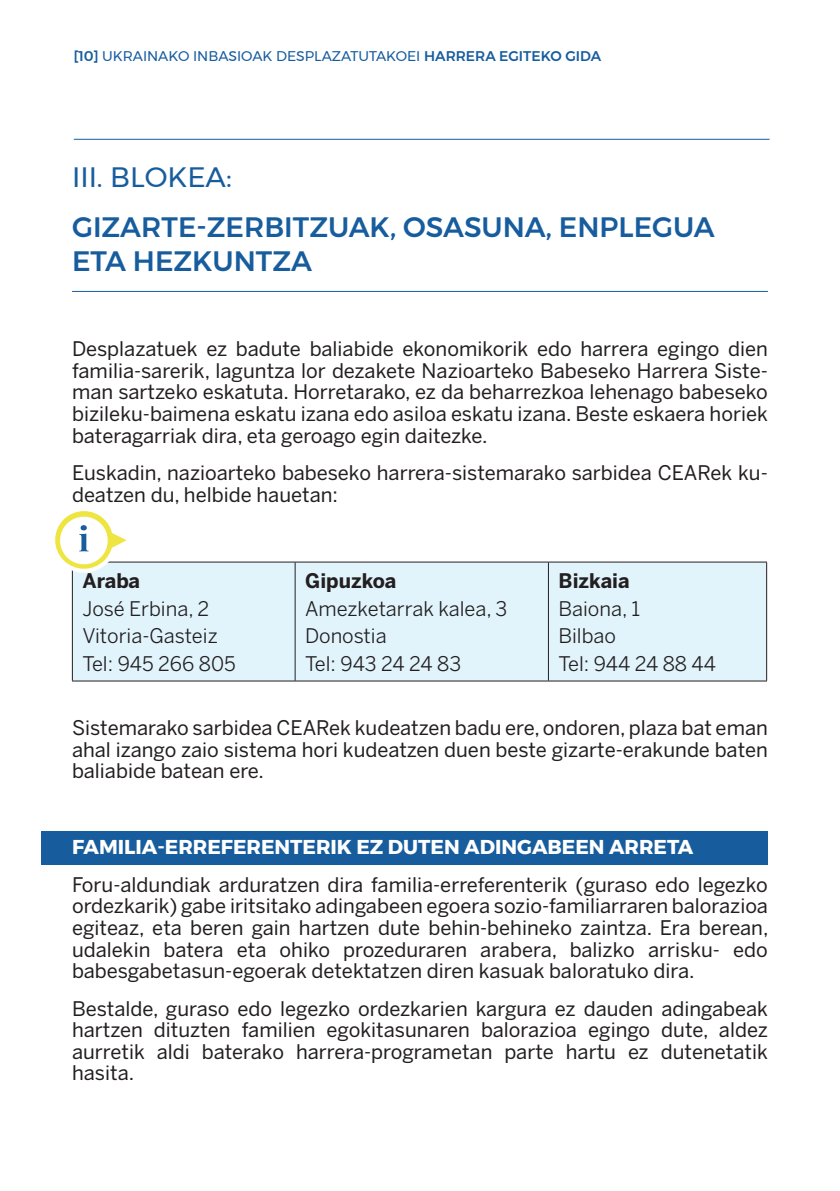
<style>
.page{position:relative;width:840px;height:1191px;background:#fff}
.page>*{position:absolute;margin:0;border:0;box-sizing:border-box;transform-origin:0 0}
.t1{font:500 28px/33.6px "Montserrat";color:#175d9e}
.t2{font:28px "Montserrat";color:#175d9e}
.t3{font:20px/21.6px "Benton Sans";color:#231f20;text-align:justify}
.t4{font:20px "Benton Sans";color:#231f20}
.t5{font:700 20px "Montserrat";color:#fff}
.t6{font:700 20px "Benton Sans";color:#231f20}
.t7{font:14px "Montserrat";color:#175d9e}
.s1{font-weight:500}
</style>
<div class="page">
<div style="left:42px;top:831px;width:725px;height:34px;background:#175d9e"></div>
<div style="left:73px;top:563px;width:692px;height:117px;background:#e1f4fc"></div>
<hr style="left:72px;top:562px;width:223px;height:1px;background:#231f20">
<hr style="left:72px;top:562px;width:1px;height:118px;background:#231f20">
<hr style="left:72px;top:680px;width:223px;height:1px;background:#231f20">
<hr style="left:295px;top:562px;width:253px;height:1px;background:#231f20">
<hr style="left:294px;top:562px;width:1px;height:118px;background:#231f20">
<hr style="left:295px;top:680px;width:253px;height:1px;background:#231f20">
<hr style="left:548px;top:562px;width:218px;height:1px;background:#231f20">
<hr style="left:547px;top:562px;width:1px;height:118px;background:#231f20">
<hr style="left:765px;top:562px;width:1px;height:118px;background:#231f20">
<hr style="left:548px;top:680px;width:218px;height:1px;background:#231f20">
<hr style="left:74px;top:139px;width:695px;height:1px;background:#175d9e">
<svg style="left:55px;top:511px;width:85px;height:68px"></svg>
<hr style="left:72px;top:291px;width:695px;height:1px;background:#175d9e">
<p class="t7" style="left:74px;top:45px;width:528px"><span class="s1">[10]</span> UKRAINAKO INBASIOAK DESPLAZATUTAKOEI <span class="s1">HARRERA EGITEKO GIDA</span></p>
<p class="t2" style="left:72px;top:156px;width:161px">III. BLOKEA:</p>
<p class="t1" style="left:72px;top:210px;width:643px">GIZARTE-ZERBITZUAK, OSASUNA, ENPLEGUA<br>ETA HEZKUNTZA</p>
<p class="t3" style="left:72px;top:338px;width:697px">Desplazatuek ez badute baliabide ekonomikorik edo harrera egingo dien familia-sarerik, laguntza lor dezakete Nazioarteko Babeseko Harrera Siste&shy;man sartzeko eskatuta. Horretarako, ez da beharrezkoa lehenago babeseko bizileku-baimena eskatu izana edo asiloa eskatu izana. Beste eskaera horiek bateragarriak dira, eta geroago egin daitezke.</p>
<p class="t3" style="left:72px;top:462px;width:697px">Euskadin, nazioarteko babeseko harrera-sistemarako sarbidea CEARek ku&shy;deatzen du, helbide hauetan:</p>
<p class="t6" style="left:82px;top:569px;width:59px">Araba</p>
<p class="t4" style="left:82px;top:596px;width:128px">José Erbina, 2</p>
<p class="t4" style="left:82px;top:624px;width:137px">Vitoria-Gasteiz</p>
<p class="t4" style="left:82px;top:652px;width:155px">Tel: 945 266 805</p>
<p class="t6" style="left:305px;top:569px;width:93px">Gipuzkoa</p>
<p class="t4" style="left:305px;top:596px;width:204px">Amezketarrak kalea, 3</p>
<p class="t4" style="left:305px;top:624px;width:83px">Donostia</p>
<p class="t4" style="left:305px;top:652px;width:157px">Tel: 943 24 24 83</p>
<p class="t6" style="left:558px;top:569px;width:73px">Bizkaia</p>
<p class="t4" style="left:558px;top:596px;width:83px">Baiona, 1</p>
<p class="t4" style="left:558px;top:624px;width:59px">Bilbao</p>
<p class="t4" style="left:558px;top:652px;width:159px">Tel: 944 24 88 44</p>
<p class="t3" style="left:72px;top:716px;width:697px">Sistemarako sarbidea CEARek kudeatzen badu ere, ondoren, plaza bat eman ahal izango zaio sistema hori kudeatzen duen beste gizarte-erakunde baten baliabide batean ere.</p>
<p class="t5" style="left:72px;top:831px;width:622px">FAMILIA-ERREFERENTERIK EZ DUTEN ADINGABEEN ARRETA</p>
<p class="t3" style="left:72px;top:873px;width:697px">Foru-aldundiak arduratzen dira familia-erreferenterik (guraso edo legezko ordezkarik) gabe iritsitako adingabeen egoera sozio-familiarraren balorazioa egiteaz, eta beren gain hartzen dute behin-behineko zaintza. Era berean, udalekin batera eta ohiko prozeduraren arabera, balizko arrisku- edo babesgabetasun-egoerak detektatzen diren kasuak baloratuko dira.</p>
<p class="t3" style="left:72px;top:997px;width:697px">Bestalde, guraso edo legezko ordezkarien kargura ez dauden adingabeak hartzen dituzten familien egokitasunaren balorazioa egingo dute, aldez aurretik aldi baterako harrera-programetan parte hartu ez dutenetatik hasita.</p>
</div>
